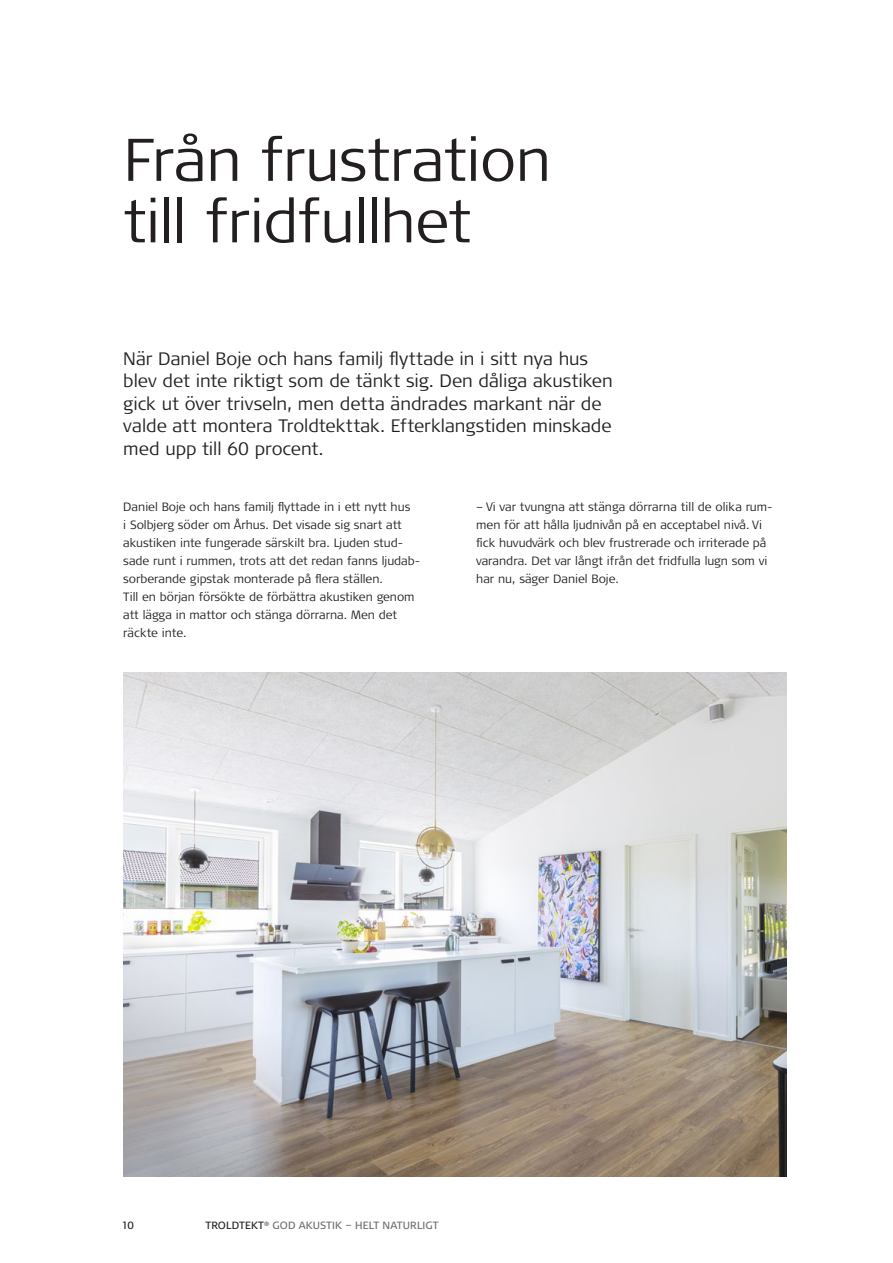
<style>
.page{position:relative;width:893px;height:1263px;background:#fff}
.page>*{position:absolute;margin:0;border:0;box-sizing:border-box;transform-origin:0 0}
.t1{font:300 60px/61.5px "Signa Pro";letter-spacing:-.015em;color:#231f20}
.Subheading{font:300 18px/22.5px "Signa Pro";color:#231f20}
.Body_text__8_12{font:300 12px/18px "Signa Pro";color:#231f20}
.t2{font:10.5px "Signa Pro";letter-spacing:.01em;color:#6c6d70}
.t3{font:10.5px "Signa Pro";color:#231f20}
.s1{color:#231f20}
</style>
<div class="page">
<img style="left:123px;top:673px;width:664px;height:504px">
<p class="t1" style="left:123px;top:126px;width:429px">Från frustration till fridfullhet</p>
<p class="Subheading" style="left:123px;top:346px;width:491px">När Daniel Boje och hans familj flyttade in i sitt nya hus blev det inte riktigt som de tänkt sig. Den dåliga akustiken gick ut över trivseln, men detta ändrades markant när de valde att montera Troldtekttak. Efterklangstiden minskade med upp till 60 procent.</p>
<p class="Body_text__8_12" style="left:123px;top:497px;width:298px">Daniel Boje och hans familj flyttade in i ett nytt hus<br>i Solbjerg söder om Århus. Det visade sig snart att akustiken inte fungerade särskilt bra. Ljuden stud&shy;sade runt i rummen, trots att det redan fanns ljudab&shy;sorberande gipstak monterade på flera ställen.</p>
<p class="Body_text__8_12" style="left:123px;top:587px;width:293px">Till en början försökte de förbättra akustiken genom att lägga in mattor och stänga dörrarna. Men det räckte inte.</p>
<p class="Body_text__8_12" style="left:476px;top:497px;width:298px">– Vi var tvungna att stänga dörrarna till de olika rum&shy;men för att hålla ljudnivån på en acceptabel nivå. Vi fick huvudvärk och blev frustrerade och irriterade på varandra. Det var långt ifrån det fridfulla lugn som vi har nu, säger Daniel Boje.</p>
<p class="t3" style="left:123px;top:1218px;width:12px">10</p>
<p class="t2" style="left:205px;top:1218px;width:235px"><span class="s1">TROLDTEKT</span><sup>®</sup> GOD AKUSTIK – HELT NATURLIGT</p>
</div>
